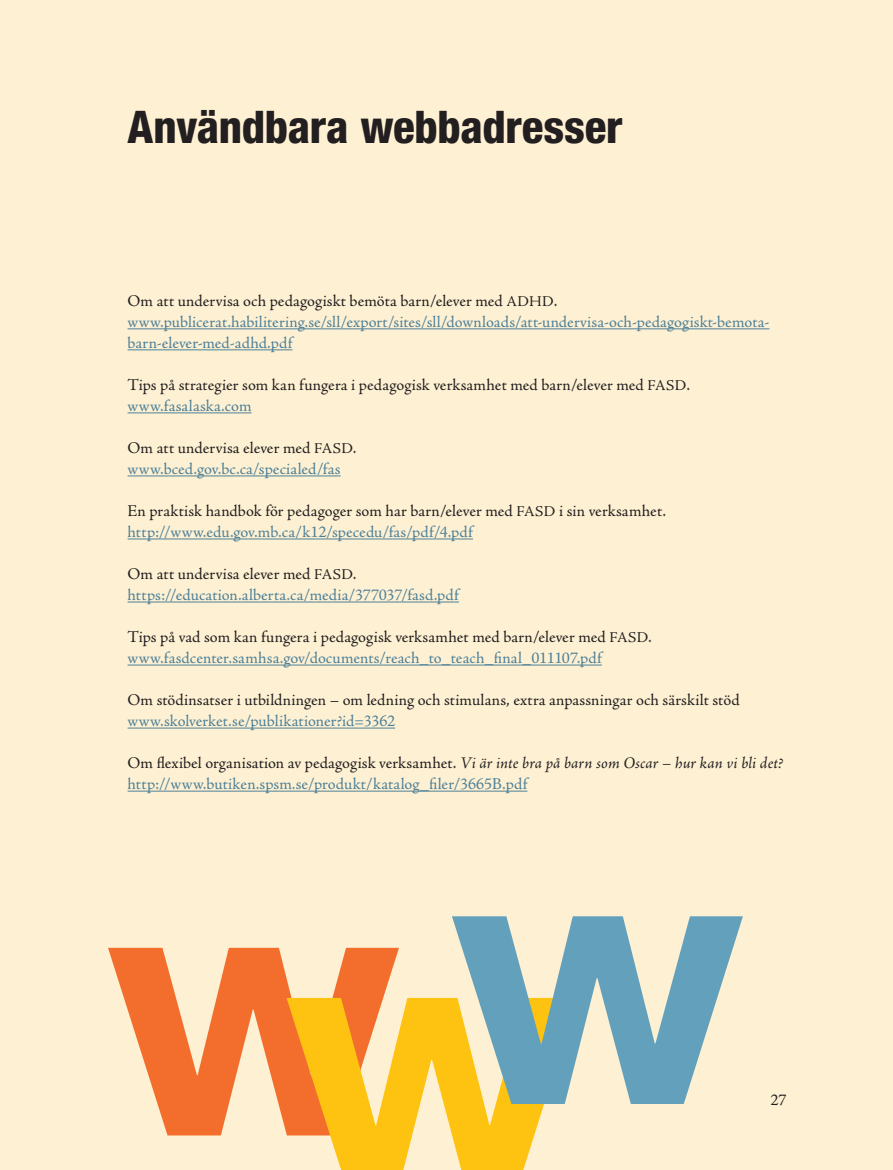
<style>
.page{position:relative;width:893px;height:1170px;background:#fff}
.page>*{position:absolute;margin:0;border:0;box-sizing:border-box;transform-origin:0 0}
.Rubrik_2{font:800 condensed 45px "Helvetica Neue";letter-spacing:-.01em;color:#231f20}
.Brödtext{font:16.5px "Adobe Jenson Pro";color:#231f20}
.Brödtext-2{font:16.5px/21px "Adobe Jenson Pro";letter-spacing:.005em;color:#4e8098}
.s1{font-size:15px}
.s2{font-style:italic}
</style>
<div class="page">
<div style="left:0;top:0;width:893px;height:1169px;background:#fef1d3"></div>
<hr style="left:128px;top:328px;width:641px;height:1px;background:#4e8098">
<hr style="left:128px;top:349px;width:164px;height:1px;background:#4e8098">
<hr style="left:128px;top:412px;width:124px;height:1px;background:#4e8098">
<hr style="left:128px;top:475px;width:213px;height:1px;background:#4e8098">
<hr style="left:128px;top:538px;width:345px;height:1px;background:#4e8098">
<hr style="left:128px;top:601px;width:331px;height:1px;background:#4e8098">
<hr style="left:128px;top:664px;width:474px;height:1px;background:#4e8098">
<hr style="left:128px;top:727px;width:267px;height:1px;background:#4e8098">
<hr style="left:128px;top:790px;width:399px;height:1px;background:#4e8098">
<svg style="left:108px;top:947px;width:291px;height:188px;fill:#f36e2d"></svg>
<svg style="left:287px;top:997px;width:278px;height:172px;fill:#fec210"></svg>
<svg style="left:452px;top:916px;width:291px;height:187px;fill:#63a0bc"></svg>
<p class="Rubrik_2" style="left:128px;top:99px;width:497px">Användbara webbadresser</p>
<p class="Brödtext" style="left:128px;top:291px;width:431px">Om att undervisa och pedagogiskt bemöta barn/elever med <span class="s1">ADHD</span>.</p>
<p class="Brödtext-2" style="left:128px;top:312px;width:643px">www.publicerat.habilitering.se/sll/export/sites/sll/downloads/att-undervisa-och-pedagogiskt-bemota&shy;barn-elever-med-adhd.pdf</p>
<p class="Brödtext" style="left:128px;top:375px;width:564px">Tips på strategier som kan fungera i pedagogisk verksamhet med barn/elever med <span class="s1">FASD</span>.</p>
<p class="Brödtext-2" style="left:128px;top:396px;width:126px">www.fasalaska.com</p>
<p class="Brödtext" style="left:128px;top:438px;width:230px">Om att undervisa elever med <span class="s1">FASD</span>.</p>
<p class="Brödtext-2" style="left:128px;top:459px;width:215px">www.bced.gov.bc.ca/specialed/fas</p>
<p class="Brödtext" style="left:128px;top:501px;width:540px">En praktisk handbok för pedagoger som har barn/elever med <span class="s1">FASD</span> i sin verksamhet.</p>
<p class="Brödtext-2" style="left:128px;top:522px;width:349px">http://www.edu.gov.mb.ca/k12/specedu/fas/pdf/4.pdf</p>
<p class="Brödtext" style="left:128px;top:564px;width:230px">Om att undervisa elever med <span class="s1">FASD</span>.</p>
<p class="Brödtext-2" style="left:128px;top:585px;width:335px">https://education.alberta.ca/media/377037/fasd.pdf</p>
<p class="Brödtext" style="left:128px;top:627px;width:526px">Tips på vad som kan fungera i pedagogisk verksamhet med barn/elever med <span class="s1">FASD</span>.</p>
<p class="Brödtext-2" style="left:128px;top:648px;width:478px">www.fasdcenter.samhsa.gov/documents/reach_to_teach_final_011107.pdf</p>
<p class="Brödtext" style="left:128px;top:690px;width:614px">Om stödinsatser i utbildningen – om ledning och stimulans, extra anpassningar och särskilt stöd</p>
<p class="Brödtext-2" style="left:128px;top:711px;width:269px">www.skolverket.se/publikationer?id=3362</p>
<p class="Brödtext" style="left:128px;top:753px;width:657px">Om flexibel organisation av pedagogisk verksamhet. <span class="s2">Vi är inte bra på barn som Oscar – hur kan vi bli det?</span></p>
<p class="Brödtext-2" style="left:128px;top:774px;width:403px">http://www.butiken.spsm.se/produkt/katalog_filer/3665B.pdf</p>
<p class="Brödtext" style="left:770px;top:1089px;width:18px">27</p>
</div>
